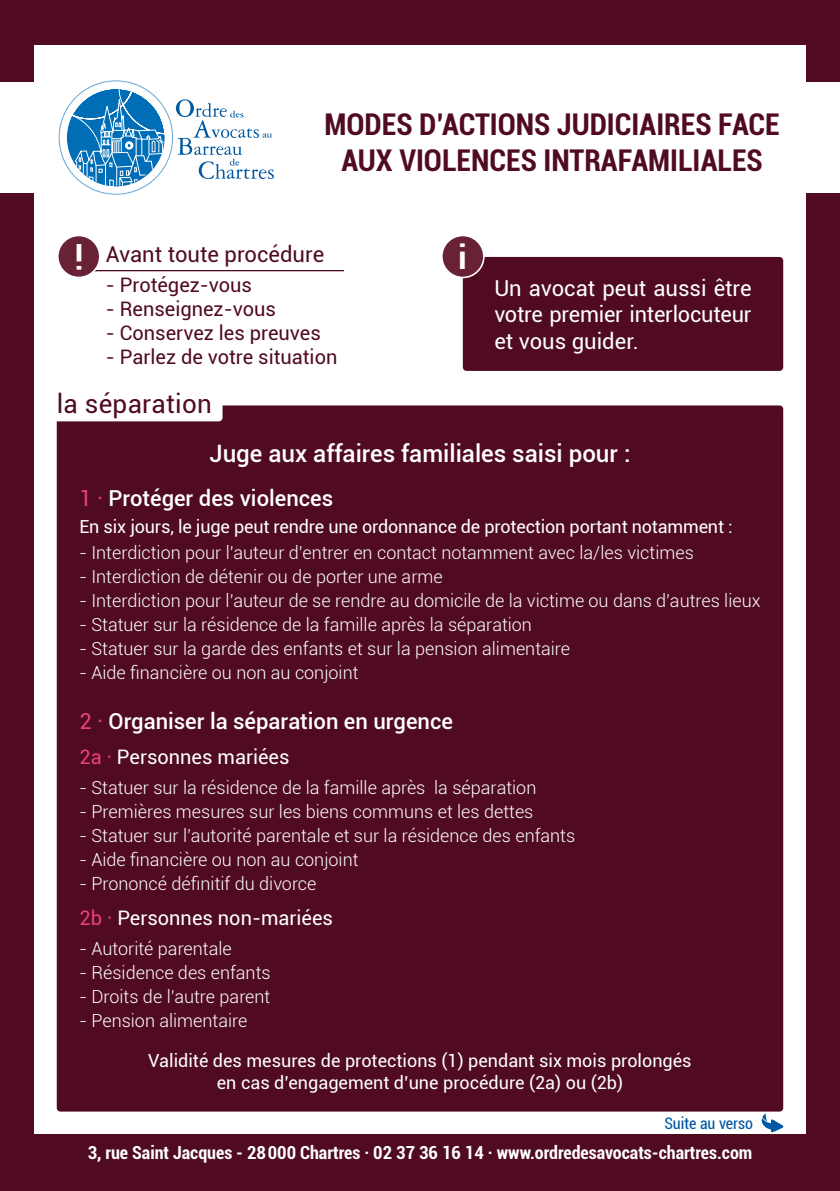
<style>
.page{position:relative;width:840px;height:1191px;background:#fff}
.page>*{position:absolute;margin:0;border:0;box-sizing:border-box;transform-origin:0 0}
.t1{font:700 32.8px "Roboto";color:#fff}
.t2{font:700 condensed 30px/36px "Roboto";color:#500b20;text-align:center}
.t3{font:26px "Roboto";letter-spacing:.01em;color:#500b20}
.t4{font:500 24px "Roboto";color:#fff}
.t5{font:22px/26.4px "Roboto";letter-spacing:-.01em;color:#fff;text-align:justify}
.t6{font:500 22px "Roboto";color:#fff}
.t7{font:22px "Roboto";color:#500b20}
.t8{font:20px "Roboto";color:#500b20}
.t9{font:20px "Roboto";color:#fff}
.t10{font:300 18px "Roboto";color:#fff}
.t11{font:18px/21.6px "Roboto";color:#fff;text-align:center}
.t12{font:700 condensed 18px "Roboto";color:#fff}
.t13{font:condensed 16px "Roboto";color:#0058a2}
.s1{font-weight:400;color:#ec407a}
.s2{color:#ec407a}
</style>
<div class="page">
<div style="left:0;top:0;width:839px;height:1191px;background:#500b20"></div>
<div style="left:34px;top:45px;width:771px;height:1089px;background:#fff"></div>
<hr style="left:86px;top:270px;width:257px;height:1px;background:#500b20">
<div style="left:462px;top:257px;width:320px;height:114px;background:#500b20;border-radius:4px"></div>
<div style="left:441px;top:235px;width:42px;height:42px;background:#692235;border-radius:50%"></div>
<div style="left:441px;top:235px;width:43px;height:43px;border:2px solid #fff;border-radius:50%"></div>
<div style="left:58px;top:235px;width:42px;height:42px;background:#692235;border-radius:50%"></div>
<div style="left:57px;top:235px;width:44px;height:43px;border:2px solid #fff;border-radius:50%"></div>
<div style="left:57px;top:405px;width:725px;height:706px;background:#500b20;border-radius:4px"></div>
<div style="left:34px;top:389px;width:188px;height:32px;background:#fff;border-radius:4px"></div>
<div style="left:0;top:83px;width:839px;height:110px;background:#fff"></div>
<svg style="left:66px;top:88px;width:99px;height:99px"></svg>
<svg style="left:176px;top:99px;width:98px;height:80px"></svg>
<svg style="left:761px;top:1113px;width:21px;height:19px"></svg>
<h2 class="t2" style="left:324px;top:105px;width:456px">MODES D’ACTIONS JUDICIAIRES FACE<br>AUX VIOLENCES INTRAFAMILIALES</h2>
<h1 class="t1" style="left:83px;top:279px;width:10px;rotate:-180deg">i</h1>
<p class="t7" style="left:106px;top:238px;width:220px">Avant toute procédure</p>
<p class="t8" style="left:106px;top:271px;width:148px">- Protégez-vous</p>
<p class="t8" style="left:106px;top:295px;width:171px">- Renseignez-vous</p>
<p class="t8" style="left:106px;top:319px;width:216px">- Conservez les preuves</p>
<p class="t8" style="left:106px;top:343px;width:233px">- Parlez de votre situation</p>
<h1 class="t1" style="left:458px;top:234px;width:10px">i</h1>
<p class="t5" style="left:494px;top:274px;width:259px">Un avocat peut aussi être votre premier interlocuteur et vous guider.</p>
<h3 class="t3" style="left:57px;top:386px;width:156px">la séparation</h3>
<h3 class="t4" style="left:209px;top:436px;width:422px">Juge aux affaires familiales saisi pour :</h3>
<p class="t6" style="left:79px;top:482px;width:255px"><span class="s1">1 ·</span> Protéger des violences</p>
<p class="t11" style="left:79px;top:515px;width:654px">En six jours, le juge peut rendre une ordonnance de protection portant notamment :</p>
<p class="t10" style="left:79px;top:540px;width:615px">- Interdiction pour l’auteur d’entrer en contact notamment avec la/les victimes</p>
<p class="t10" style="left:79px;top:564px;width:364px">- Interdiction de détenir ou de porter une arme</p>
<p class="t10" style="left:79px;top:588px;width:682px">- Interdiction pour l’auteur de se rendre au domicile de la victime ou dans d’autres lieux</p>
<p class="t10" style="left:79px;top:612px;width:454px">- Statuer sur la résidence de la famille après la séparation</p>
<p class="t10" style="left:79px;top:636px;width:492px">- Statuer sur la garde des enfants et sur la pension alimentaire</p>
<p class="t10" style="left:79px;top:660px;width:280px">- Aide financière ou non au conjoint</p>
<p class="t6" style="left:79px;top:705px;width:375px"><span class="s1">2 ·</span> Organiser la séparation en urgence</p>
<p class="t9" style="left:79px;top:743px;width:211px"><span class="s2">2a ·</span> Personnes mariées</p>
<p class="t10" style="left:79px;top:774px;width:458px">- Statuer sur la résidence de la famille après la séparation</p>
<p class="t10" style="left:79px;top:798px;width:455px">- Premières mesures sur les biens communs et les dettes</p>
<p class="t10" style="left:79px;top:822px;width:497px">- Statuer sur l’autorité parentale et sur la résidence des enfants</p>
<p class="t10" style="left:79px;top:846px;width:280px">- Aide financière ou non au conjoint</p>
<p class="t10" style="left:79px;top:870px;width:238px">- Prononcé définitif du divorce</p>
<p class="t9" style="left:79px;top:904px;width:255px"><span class="s2">2b ·</span> Personnes non-mariées</p>
<p class="t10" style="left:79px;top:935px;width:154px">- Autorité parentale</p>
<p class="t10" style="left:79px;top:959px;width:192px">- Résidence des enfants</p>
<p class="t10" style="left:79px;top:983px;width:192px">- Droits de l’autre parent</p>
<p class="t10" style="left:79px;top:1007px;width:169px">- Pension alimentaire</p>
<p class="t11" style="left:148px;top:1049px;width:544px">Validité des mesures de protections (1) pendant six mois prolongés en cas d’engagement d’une procédure (2a) ou (2b)</p>
<p class="t13" style="left:664px;top:1112px;width:90px">Suite au verso</p>
<p class="t12" style="left:88px;top:1140px;width:665px">3, rue Saint Jacques - 28 000 Chartres · 02 37 36 16 14 · www.ordredesavocats-chartres.com</p>
</div>
